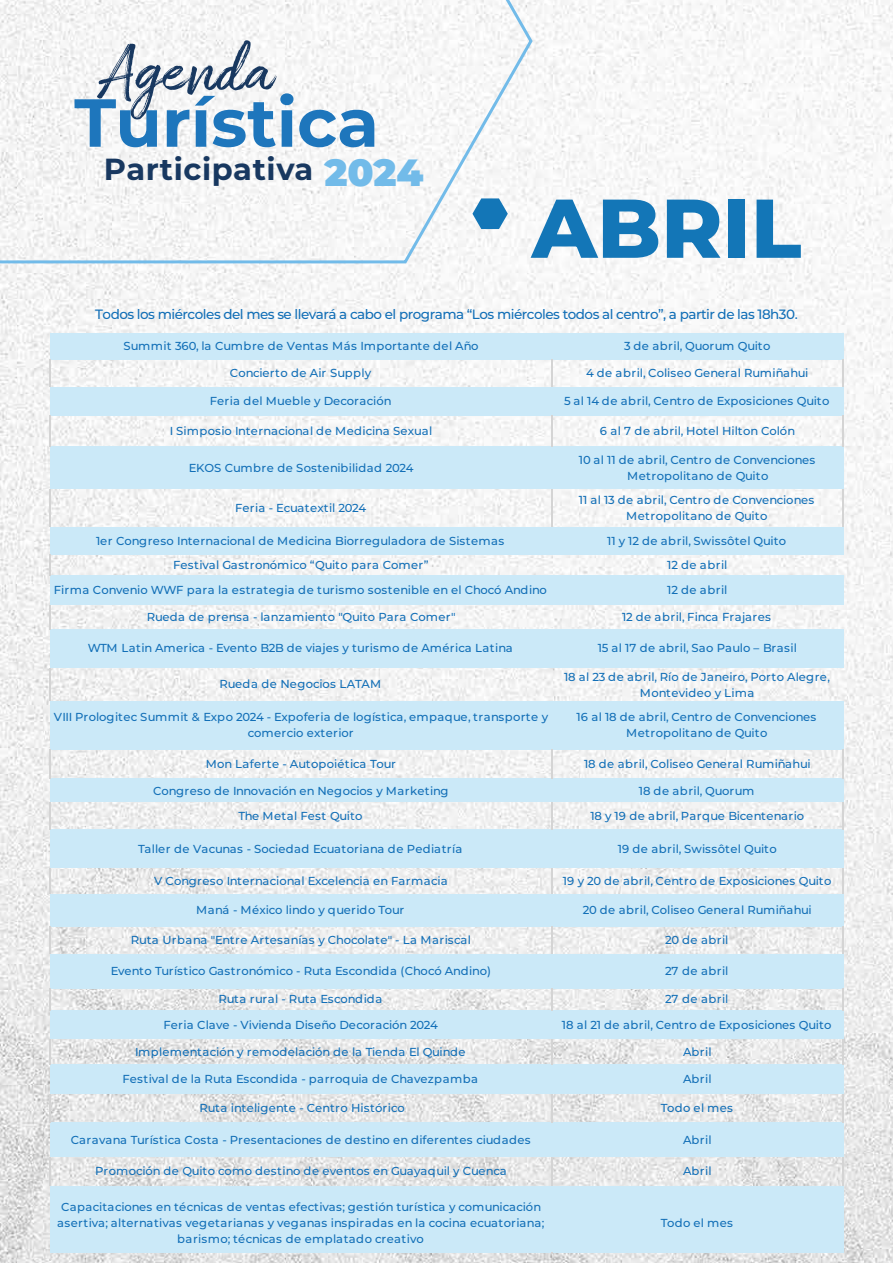
<style>
.page{position:relative;width:893px;height:1263px;background:#fff}
.page>*{position:absolute;margin:0;border:0;box-sizing:border-box;transform-origin:0 0}
.t1{font:800 83.1px "Montserrat";color:#1376b7}
.t2{font:700 30.45px "Montserrat";letter-spacing:.02em;color:#183860}
.t3{font:500 13.5px "Montserrat";letter-spacing:-.035em;color:#126fb7}
.t4{font:500 11.55px/15.8px "Montserrat";letter-spacing:.015em;color:#126fb7;text-align:center}
.t5{font:500 11.55px "Montserrat";letter-spacing:-.005em;color:#126fb7}
.t6{font:500 11.55px "Montserrat";letter-spacing:.04em;color:#126fb7}
.s1{font-weight:900;font-size:37.95px;color:#72bbe9}
</style>
<div class="page">
<img style="left:0;top:0;width:893px;height:1263px">
<svg style="left:0;top:0;width:534px;height:265px"></svg>
<svg style="left:472px;top:198px;width:36px;height:31px"></svg>
<svg style="left:75px;top:40px;width:218px;height:107px"></svg>
<svg style="left:299px;top:110px;width:75px;height:37px"></svg>
<div style="left:51px;top:333px;width:792px;height:26px;background:#cbe9f8"></div>
<div style="left:51px;top:387px;width:792px;height:28px;background:#cbe9f8"></div>
<div style="left:51px;top:447px;width:792px;height:42px;background:#cbe9f8"></div>
<div style="left:51px;top:527px;width:792px;height:27px;background:#cbe9f8"></div>
<div style="left:51px;top:575px;width:501px;height:30px;background:#cbe9f8"></div>
<div style="left:551px;top:575px;width:292px;height:30px;background:#cbe9f8"></div>
<div style="left:51px;top:629px;width:501px;height:39px;background:#cbe9f8"></div>
<div style="left:551px;top:629px;width:292px;height:39px;background:#cbe9f8"></div>
<div style="left:51px;top:701px;width:792px;height:48px;background:#cbe9f8"></div>
<div style="left:51px;top:779px;width:792px;height:23px;background:#cbe9f8"></div>
<div style="left:51px;top:829px;width:792px;height:39px;background:#cbe9f8"></div>
<div style="left:51px;top:894px;width:792px;height:32px;background:#cbe9f8"></div>
<div style="left:51px;top:954px;width:792px;height:34px;background:#cbe9f8"></div>
<div style="left:51px;top:1011px;width:792px;height:28px;background:#cbe9f8"></div>
<div style="left:51px;top:1064px;width:792px;height:30px;background:#cbe9f8"></div>
<div style="left:51px;top:1122px;width:792px;height:35px;background:#cbe9f8"></div>
<div style="left:51px;top:1186px;width:792px;height:67px;background:#cbe9f8"></div>
<svg style="left:50px;top:359px;width:1px;height:28px"></svg>
<svg style="left:551px;top:359px;width:1px;height:28px"></svg>
<svg style="left:842px;top:359px;width:1px;height:28px"></svg>
<hr style="left:50px;top:415px;width:1px;height:32px;background:#d4d4d4">
<hr style="left:551px;top:415px;width:1px;height:32px;background:#d4d4d4">
<hr style="left:842px;top:415px;width:1px;height:32px;background:#d4d4d4">
<hr style="left:50px;top:489px;width:1px;height:38px;background:#d4d4d4">
<hr style="left:551px;top:489px;width:1px;height:38px;background:#d4d4d4">
<hr style="left:842px;top:489px;width:1px;height:38px;background:#d4d4d4">
<svg style="left:50px;top:554px;width:1px;height:21px"></svg>
<svg style="left:50px;top:605px;width:1px;height:24px"></svg>
<hr style="left:50px;top:668px;width:1px;height:33px;background:#d4d4d4">
<hr style="left:50px;top:749px;width:1px;height:30px;background:#d4d4d4">
<hr style="left:551px;top:749px;width:1px;height:30px;background:#d4d4d4">
<hr style="left:842px;top:749px;width:1px;height:30px;background:#d4d4d4">
<svg style="left:50px;top:802px;width:1px;height:27px"></svg>
<svg style="left:551px;top:802px;width:1px;height:27px"></svg>
<svg style="left:842px;top:802px;width:1px;height:27px"></svg>
<svg style="left:50px;top:868px;width:1px;height:26px"></svg>
<svg style="left:551px;top:868px;width:1px;height:26px"></svg>
<svg style="left:842px;top:868px;width:1px;height:26px"></svg>
<svg style="left:50px;top:926px;width:1px;height:28px"></svg>
<svg style="left:551px;top:926px;width:1px;height:28px"></svg>
<svg style="left:842px;top:926px;width:1px;height:28px"></svg>
<svg style="left:50px;top:988px;width:1px;height:23px"></svg>
<svg style="left:551px;top:988px;width:1px;height:23px"></svg>
<svg style="left:842px;top:988px;width:1px;height:23px"></svg>
<svg style="left:50px;top:1039px;width:1px;height:25px"></svg>
<svg style="left:551px;top:1039px;width:1px;height:25px"></svg>
<svg style="left:842px;top:1039px;width:1px;height:25px"></svg>
<svg style="left:50px;top:1094px;width:1px;height:28px"></svg>
<svg style="left:551px;top:1094px;width:1px;height:28px"></svg>
<svg style="left:842px;top:1094px;width:1px;height:28px"></svg>
<svg style="left:50px;top:1157px;width:1px;height:29px"></svg>
<svg style="left:551px;top:1157px;width:1px;height:29px"></svg>
<svg style="left:842px;top:1157px;width:1px;height:29px"></svg>
<h2 class="t2" style="left:104px;top:147px;width:321px">Participativa <span class="s1">2024</span></h2>
<h1 class="t1" style="left:532px;top:173px;width:271px">ABRIL</h1>
<p class="t3" style="left:95px;top:305px;width:704px">Todos los miércoles del mes se llevará a cabo el programa “Los miércoles todos al centro”, a partir de las 18h30.</p>
<p class="t4" style="left:123px;top:337px;width:357px">Summit 360, la Cumbre de Ventas Más Importante del Año</p>
<p class="t5" style="left:624px;top:338px;width:148px">3 de abril, Quorum Quito</p>
<p class="t4" style="left:230px;top:365px;width:143px">Concierto de Air Supply</p>
<p class="t4" style="left:586px;top:365px;width:224px">4 de abril, Coliseo General Rumiñahui</p>
<p class="t4" style="left:210px;top:392px;width:183px">Feria del Mueble y Decoración</p>
<p class="t4" style="left:564px;top:392px;width:267px">5 al 14 de abril, Centro de Exposiciones Quito</p>
<p class="t4" style="left:170px;top:423px;width:264px">I Simposio Internacional de Medicina Sexual</p>
<p class="t4" style="left:600px;top:423px;width:197px">6 al 7 de abril, Hotel Hilton Colón</p>
<p class="t4" style="left:189px;top:460px;width:226px">EKOS Cumbre de Sostenibilidad 2024</p>
<p class="t4" style="left:579px;top:451px;width:238px">10 al 11 de abril, Centro de Convenciones<br>Metropolitano de Quito</p>
<p class="t5" style="left:235px;top:500px;width:133px">Feria - Ecuatextil 2024</p>
<p class="t4" style="left:579px;top:491px;width:237px">11 al 13 de abril, Centro de Convenciones<br>Metropolitano de Quito</p>
<p class="t4" style="left:96px;top:532px;width:410px">1er Congreso Internacional de Medicina Biorreguladora de Sistemas</p>
<p class="t4" style="left:607px;top:532px;width:181px">11 y 12 de abril, Swissôtel Quito</p>
<p class="t4" style="left:173px;top:557px;width:257px">Festival Gastronómico “Quito para Comer”</p>
<p class="t6" style="left:667px;top:557px;width:62px">12 de abril</p>
<p class="t4" style="left:54px;top:582px;width:494px">Firma Convenio WWF para la estrategia de turismo sostenible en el Chocó Andino</p>
<p class="t6" style="left:667px;top:582px;width:62px">12 de abril</p>
<p class="t4" style="left:147px;top:608px;width:310px">Rueda de prensa - lanzamiento "Quito Para Comer"</p>
<p class="t4" style="left:622px;top:608px;width:151px">12 de abril, Finca Frajares</p>
<p class="t4" style="left:88px;top:640px;width:427px">WTM Latin America - Evento B2B de viajes y turismo de América Latina</p>
<p class="t6" style="left:598px;top:640px;width:201px">15 al 17 de abril, Sao Paulo – Brasil</p>
<p class="t4" style="left:219px;top:676px;width:163px">Rueda de Negocios LATAM</p>
<p class="t4" style="left:564px;top:668px;width:267px">18 al 23 de abril, Río de Janeiro, Porto Alegre,<br>Montevideo y Lima</p>
<p class="t4" style="left:54px;top:708px;width:496px">VIII Prologitec Summit &amp; Expo 2024 - Expoferia de logística, empaque, transporte y comercio exterior</p>
<p class="t4" style="left:577px;top:708px;width:241px">16 al 18 de abril, Centro de Convenciones<br>Metropolitano de Quito</p>
<p class="t4" style="left:206px;top:756px;width:192px">Mon Laferte - Autopoiética Tour</p>
<p class="t4" style="left:584px;top:756px;width:228px">18 de abril, Coliseo General Rumiñahui</p>
<p class="t4" style="left:153px;top:782px;width:297px">Congreso de Innovación en Negocios y Marketing</p>
<p class="t4" style="left:639px;top:782px;width:117px">18 de abril, Quorum</p>
<p class="t4" style="left:238px;top:807px;width:126px">The Metal Fest Quito</p>
<p class="t4" style="left:590px;top:807px;width:215px">18 y 19 de abril, Parque Bicentenario</p>
<p class="t4" style="left:138px;top:840px;width:326px">Taller de Vacunas - Sociedad Ecuatoriana de Pediatría</p>
<p class="t4" style="left:618px;top:840px;width:161px">19 de abril, Swissôtel Quito</p>
<p class="t4" style="left:154px;top:873px;width:295px">V Congreso Internacional Excelencia en Farmacia</p>
<p class="t4" style="left:563px;top:873px;width:270px">19 y 20 de abril, Centro de Exposiciones Quito</p>
<p class="t5" style="left:196px;top:902px;width:210px">Maná - México lindo y querido Tour</p>
<p class="t4" style="left:583px;top:901px;width:230px">20 de abril, Coliseo General Rumiñahui</p>
<p class="t6" style="left:131px;top:932px;width:342px">Ruta Urbana "Entre Artesanías y Chocolate" - La Mariscal</p>
<p class="t6" style="left:665px;top:932px;width:65px">20 de abril</p>
<p class="t5" style="left:111px;top:963px;width:382px">Evento Turístico Gastronómico - Ruta Escondida (Chocó Andino)</p>
<p class="t6" style="left:665px;top:963px;width:65px">27 de abril</p>
<p class="t4" style="left:218px;top:991px;width:165px">Ruta rural - Ruta Escondida</p>
<p class="t6" style="left:665px;top:991px;width:65px">27 de abril</p>
<p class="t5" style="left:164px;top:1016px;width:276px">Feria Clave - Vivienda Diseño Decoración 2024</p>
<p class="t4" style="left:562px;top:1016px;width:271px">18 al 21 de abril, Centro de Exposiciones Quito</p>
<p class="t4" style="left:135px;top:1043px;width:332px">Implementación y remodelación de la Tienda El Quinde</p>
<p class="t4" style="left:683px;top:1044px;width:30px">Abril</p>
<p class="t4" style="left:122px;top:1071px;width:357px">Festival de la Ruta Escondida - parroquia de Chavezpamba</p>
<p class="t4" style="left:683px;top:1071px;width:30px">Abril</p>
<p class="t4" style="left:199px;top:1099px;width:207px">Ruta inteligente - Centro Histórico</p>
<p class="t4" style="left:661px;top:1099px;width:74px">Todo el mes</p>
<p class="t4" style="left:71px;top:1131px;width:461px">Caravana Turística Costa - Presentaciones de destino en diferentes ciudades</p>
<p class="t4" style="left:683px;top:1131px;width:30px">Abril</p>
<p class="t4" style="left:95px;top:1163px;width:413px">Promoción de Quito como destino de eventos en Guayaquil y Cuenca</p>
<p class="t4" style="left:683px;top:1163px;width:30px">Abril</p>
<p class="t4" style="left:57px;top:1198px;width:489px">Capacitaciones en técnicas de ventas efectivas; gestión turística y comunicación asertiva; alternativas vegetarianas y veganas inspiradas en la cocina ecuatoriana; barismo; técnicas de emplatado creativo</p>
<p class="t4" style="left:661px;top:1214px;width:74px">Todo el mes</p>
</div>
